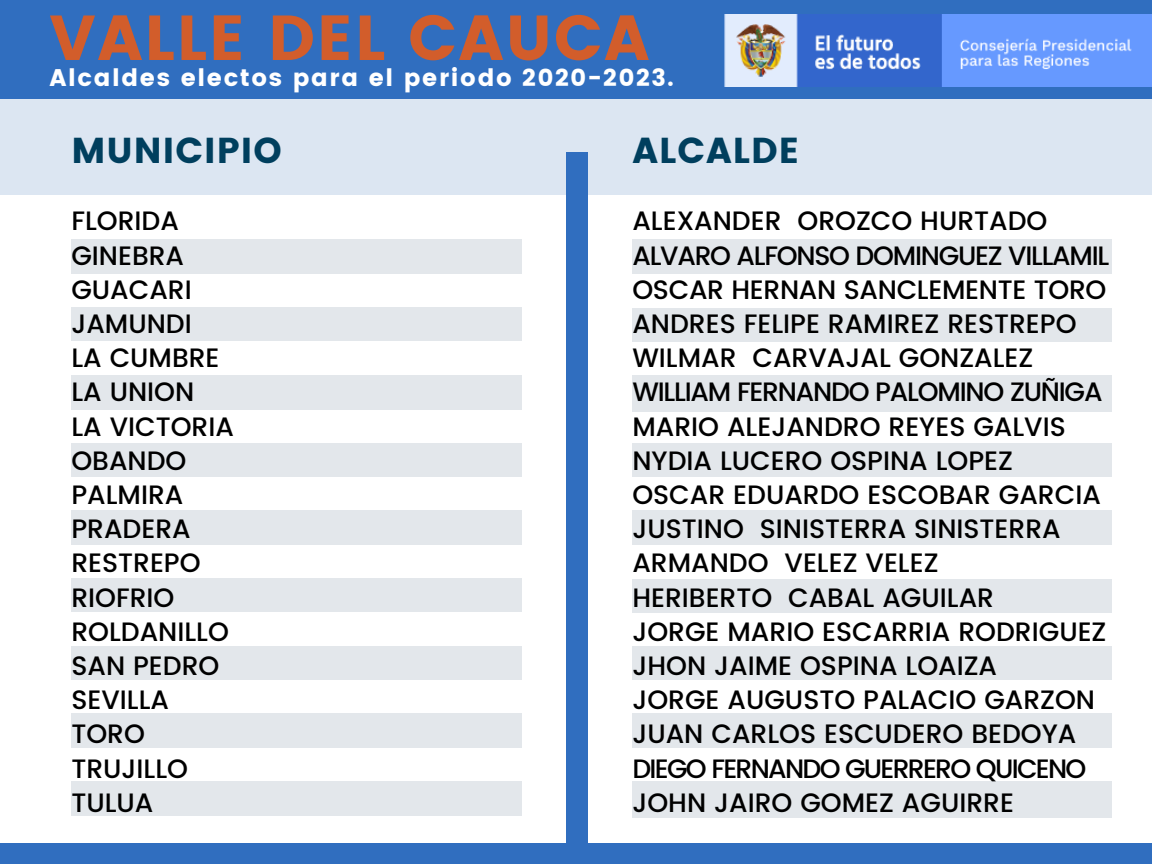
<style>
.page{position:relative;width:1152px;height:864px;background:#fff}
.page>*{position:absolute;margin:0;border:0;box-sizing:border-box;transform-origin:0 0}
.t1{font:63.45px "Poppins";letter-spacing:.03em;color:#d25d2b}
.t2{font:36px "Poppins";letter-spacing:.03em;color:#003f5e}
.t3{font:500 26.55px/34.2px "Poppins";color:#000}
.t4{font:24px "Poppins";letter-spacing:.07em;color:#fff}
</style>
<div class="page">
<div style="left:0;top:0;width:1152px;height:100px;background:#306ebf"></div>
<div style="left:0;top:100px;width:1152px;height:95px;background:#dce6f2"></div>
<div style="left:567px;top:153px;width:21px;height:711px;background:#306ebf"></div>
<div style="left:0;top:844px;width:1152px;height:20px;background:#306ebf"></div>
<div style="left:71px;top:240px;width:450px;height:34px;background:#e3e7eb"></div>
<div style="left:71px;top:308px;width:450px;height:33px;background:#e3e7eb"></div>
<div style="left:71px;top:375px;width:450px;height:34px;background:#e3e7eb"></div>
<div style="left:71px;top:443px;width:450px;height:34px;background:#e3e7eb"></div>
<div style="left:71px;top:511px;width:450px;height:34px;background:#e3e7eb"></div>
<div style="left:71px;top:579px;width:450px;height:33px;background:#e3e7eb"></div>
<div style="left:71px;top:646px;width:450px;height:34px;background:#e3e7eb"></div>
<div style="left:71px;top:714px;width:450px;height:34px;background:#e3e7eb"></div>
<div style="left:71px;top:781px;width:450px;height:35px;background:#e3e7eb"></div>
<img style="left:724px;top:14px;width:428px;height:72px">
<div style="left:632px;top:240px;width:480px;height:34px;background:#e3e7eb"></div>
<div style="left:632px;top:308px;width:480px;height:33px;background:#e3e7eb"></div>
<div style="left:632px;top:375px;width:480px;height:37px;background:#e3e7eb"></div>
<div style="left:632px;top:443px;width:480px;height:34px;background:#e3e7eb"></div>
<div style="left:632px;top:511px;width:480px;height:34px;background:#e3e7eb"></div>
<div style="left:632px;top:579px;width:480px;height:33px;background:#e3e7eb"></div>
<div style="left:632px;top:646px;width:480px;height:34px;background:#e3e7eb"></div>
<div style="left:632px;top:714px;width:480px;height:34px;background:#e3e7eb"></div>
<div style="left:632px;top:782px;width:480px;height:36px;background:#e3e7eb"></div>
<h1 class="t1" style="left:49px;top:1px;width:601px">VALLE DEL CAUCA</h1>
<p class="t4" style="left:49px;top:64px;width:626px">Alcaldes electos para el periodo 2020-2023.</p>
<h2 class="t2" style="left:71px;top:129px;width:212px">MUNICIPIO</h2>
<h2 class="t2" style="left:632px;top:129px;width:169px">ALCALDE</h2>
<p class="t3" style="left:71px;top:204px;width:164px">FLORIDA<br>GINEBRA<br>GUACARI<br>JAMUNDI<br>LA CUMBRE<br>LA UNION<br>LA VICTORIA<br>OBANDO<br>PALMIRA<br>PRADERA<br>RESTREPO<br>RIOFRIO<br>ROLDANILLO<br>SAN PEDRO<br>SEVILLA<br>TORO<br>TRUJILLO<br>TULUA</p>
<p class="t3" style="left:632px;top:204px;width:478px">ALEXANDER OROZCO HURTADO<br>ALVARO ALFONSO DOMINGUEZ VILLAMIL<br>OSCAR HERNAN SANCLEMENTE TORO<br>ANDRES FELIPE RAMIREZ RESTREPO<br>WILMAR CARVAJAL GONZALEZ<br>WILLIAM FERNANDO PALOMINO ZUÑIGA<br>MARIO ALEJANDRO REYES GALVIS<br>NYDIA LUCERO OSPINA LOPEZ<br>OSCAR EDUARDO ESCOBAR GARCIA<br>JUSTINO SINISTERRA SINISTERRA<br>ARMANDO VELEZ VELEZ<br>HERIBERTO CABAL AGUILAR<br>JORGE MARIO ESCARRIA RODRIGUEZ<br>JHON JAIME OSPINA LOAIZA<br>JORGE AUGUSTO PALACIO GARZON<br>JUAN CARLOS ESCUDERO BEDOYA<br>DIEGO FERNANDO GUERRERO QUICENO<br>JOHN JAIRO GOMEZ AGUIRRE</p>
</div>
